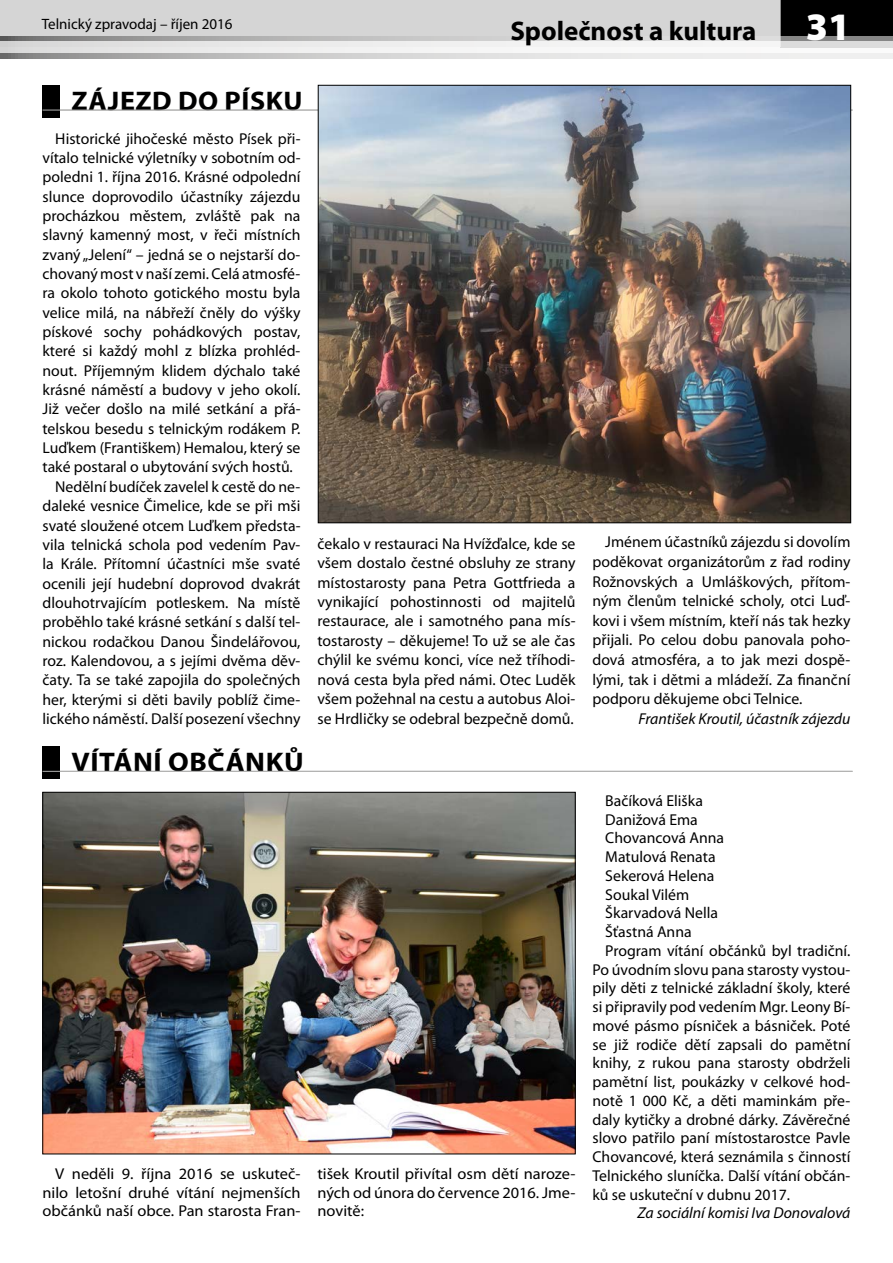
<style>
.page{position:relative;width:893px;height:1263px;background:#fff}
.page>*{position:absolute;margin:0;border:0;box-sizing:border-box;transform-origin:0 0}
.t1{font:900 39px "Myriad Pro";color:#fff}
.t2{font:700 27px "Myriad Pro";color:#000}
.t3{font:700 27px "Myriad Pro";letter-spacing:.02em;color:#000;scale:1.07 1}
.t4{font:700 27px "Myriad Pro";letter-spacing:.02em;color:#000;scale:1.04 1}
.t5{font:15.75px/19.5px "Myriad Pro";color:#000;text-align:justify}
.t6{font:15.75px/18.8px "Myriad Pro";color:#000;text-align:justify;scale:1.04 1}
.t7{font:italic 15.75px "Myriad Pro";color:#000}
.t8{font:15px "Myriad Pro";color:#000}
</style>
<div class="page">
<div style="left:781px;top:0;width:112px;height:47px;background:#000"></div>
<div style="left:0;top:0;width:781px;height:47px;background:#d5d5d5"></div>
<svg style="left:0;top:37px;width:893px;height:21px"></svg>
<svg style="left:0;top:42px;width:893px;height:11px;fill:#f0f0f0"></svg>
<div style="left:43px;top:746px;width:17px;height:32px;background:#000"></div>
<hr style="left:43px;top:771px;width:810px;height:1px;background:#b1b1b0">
<img style="left:45px;top:794px;width:528px;height:358px">
<div style="left:43px;top:85px;width:17px;height:32px;background:#000"></div>
<hr style="left:43px;top:110px;width:810px;height:1px;background:#b1b1b0">
<img style="left:320px;top:87px;width:529px;height:434px">
<p class="t8" style="left:42px;top:14px;width:192px">Telnický zpravodaj – říjen 2016</p>
<h2 class="t2" style="left:510px;top:14px;width:248px">Společnost a kultura</h2>
<h1 class="t1" style="left:806px;top:0;width:46px">31</h1>
<h2 class="t4" style="left:72px;top:83px;width:224px">ZÁJEZD DO PÍSKU</h2>
<p class="t5" style="left:55px;top:128px;width:247px">Historické jihočeské město Písek při-</p>
<p class="t5" style="left:43px;top:148px;width:259px">vítalo telnické výletníky v sobotním od-</p>
<p class="t5" style="left:43px;top:167px;width:259px">poledni 1. října 2016. Krásné odpolední</p>
<p class="t5" style="left:43px;top:186px;width:259px">slunce doprovodilo účastníky zájezdu</p>
<p class="t5" style="left:43px;top:206px;width:259px">procházkou městem, zvláště pak na</p>
<p class="t5" style="left:43px;top:225px;width:259px">slavný kamenný most, v řeči místních</p>
<p class="t5" style="left:43px;top:244px;width:259px">zvaný „Jelení“ – jedná se o nejstarší do-</p>
<p class="t5" style="left:43px;top:264px;width:259px">chovaný most v naší zemi. Celá atmosfé-</p>
<p class="t5" style="left:43px;top:283px;width:259px">ra okolo tohoto gotického mostu byla</p>
<p class="t5" style="left:43px;top:302px;width:259px">velice milá, na nábřeží čněly do výšky</p>
<p class="t5" style="left:43px;top:322px;width:259px">pískové sochy pohádkových postav,</p>
<p class="t5" style="left:43px;top:341px;width:259px">které si každý mohl z blízka prohléd-</p>
<p class="t5" style="left:43px;top:360px;width:259px">nout. Příjemným klidem dýchalo také</p>
<p class="t5" style="left:43px;top:380px;width:259px">krásné náměstí a budovy v jeho okolí.</p>
<p class="t5" style="left:43px;top:399px;width:259px">Již večer došlo na milé setkání a přá-</p>
<p class="t5" style="left:43px;top:418px;width:259px">telskou besedu s telnickým rodákem P.</p>
<p class="t5" style="left:43px;top:438px;width:259px">Luďkem (Františkem) Hemalou, který se</p>
<p class="t5" style="left:43px;top:457px;width:252px">také postaral o ubytování svých hostů.</p>
<p class="t5" style="left:55px;top:476px;width:247px">Nedělní budíček zavelel k cestě do ne-</p>
<p class="t5" style="left:43px;top:496px;width:259px">daleké vesnice Čimelice, kde se při mši</p>
<p class="t5" style="left:43px;top:515px;width:259px">svaté sloužené otcem Luďkem předsta-</p>
<p class="t5" style="left:43px;top:535px;width:259px">vila telnická schola pod vedením Pav-</p>
<p class="t5" style="left:43px;top:554px;width:259px">la Krále. Přítomní účastníci mše svaté</p>
<p class="t5" style="left:43px;top:573px;width:259px">ocenili její hudební doprovod dvakrát</p>
<p class="t5" style="left:43px;top:593px;width:259px">dlouhotrvajícím potleskem. Na místě</p>
<p class="t5" style="left:43px;top:612px;width:259px">proběhlo také krásné setkání s další tel-</p>
<p class="t5" style="left:43px;top:631px;width:259px">nickou rodačkou Danou Šindelářovou,</p>
<p class="t5" style="left:43px;top:651px;width:259px">roz. Kalendovou, a s jejími dvěma děv-</p>
<p class="t5" style="left:43px;top:670px;width:259px">čaty. Ta se také zapojila do společných</p>
<p class="t5" style="left:43px;top:689px;width:259px">her, kterými si děti bavily poblíž čime-</p>
<p class="t5" style="left:43px;top:709px;width:259px">lického náměstí. Další posezení všechny</p>
<h2 class="t3" style="left:72px;top:744px;width:219px">VÍTÁNÍ OBČÁNKŮ</h2>
<p class="t5" style="left:317px;top:533px;width:259px">čekalo v restauraci Na Hvížďalce, kde se všem dostalo čestné obsluhy ze strany místostarosty pana Petra Gottfrieda a vynikající pohostinnosti od majitelů restaurace, ale i samotného pana mís&shy;tostarosty – děkujeme! To už se ale čas chýlil ke svému konci, více než tříhodi&shy;nová cesta byla před námi. Otec Luděk všem požehnal na cestu a autobus Aloi&shy;se Hrdličky se odebral bezpečně domů.</p>
<p class="t5" style="left:592px;top:532px;width:259px;text-indent:13px">Jménem účastníků zájezdu si dovolím poděkovat organizátorům z řad rodiny Rožnovských a Umláškových, přítom&shy;ným členům telnické scholy, otci Luď&shy;kovi i všem místním, kteří nás tak hezky přijali. Po celou dobu panovala poho&shy;dová atmosféra, a to jak mezi dospě&shy;lými, tak i dětmi a mládeží. Za finanční podporu děkujeme obci Telnice.</p>
<p class="t7" style="left:638px;top:709px;width:214px">František Kroutil, účastník zájezdu</p>
<p class="t6" style="left:43px;top:1164px;width:250px;text-indent:13px">V neděli 9. října 2016 se uskuteč&shy;nilo letošní druhé vítání nejmenších občánků naší obce. Pan starosta Fran-</p>
<p class="t6" style="left:317px;top:1164px;width:250px">tišek Kroutil přivítal osm dětí naroze&shy;ných od února do července 2016. Jme&shy;novitě:</p>
<p class="t5" style="left:605px;top:791px;width:99px">Bačíková Eliška</p>
<p class="t5" style="left:605px;top:809px;width:94px">Danižová Ema</p>
<p class="t5" style="left:605px;top:828px;width:120px">Chovancová Anna</p>
<p class="t5" style="left:605px;top:847px;width:112px">Matulová Renata</p>
<p class="t5" style="left:605px;top:866px;width:111px">Sekerová Helena</p>
<p class="t5" style="left:605px;top:884px;width:85px">Soukal Vilém</p>
<p class="t5" style="left:605px;top:903px;width:114px">Škarvadová Nella</p>
<p class="t5" style="left:605px;top:922px;width:88px">Šťastná Anna</p>
<p class="t5" style="left:605px;top:941px;width:247px">Program vítání občánků byl tradiční.</p>
<p class="t5" style="left:592px;top:959px;width:259px">Po úvodním slovu pana starosty vystou-</p>
<p class="t5" style="left:592px;top:978px;width:259px">pily děti z telnické základní školy, které</p>
<p class="t5" style="left:592px;top:997px;width:259px">si připravily pod vedením Mgr. Leony Bí-</p>
<p class="t5" style="left:592px;top:1015px;width:259px">mové pásmo písniček a básniček. Poté</p>
<p class="t5" style="left:592px;top:1034px;width:259px">se již rodiče dětí zapsali do pamětní</p>
<p class="t5" style="left:592px;top:1053px;width:259px">knihy, z rukou pana starosty obdrželi</p>
<p class="t5" style="left:592px;top:1072px;width:259px">pamětní list, poukázky v celkové hod-</p>
<p class="t5" style="left:592px;top:1090px;width:259px">notě 1 000 Kč, a děti maminkám pře-</p>
<p class="t5" style="left:592px;top:1109px;width:259px">daly kytičky a drobné dárky. Závěrečné</p>
<p class="t5" style="left:592px;top:1128px;width:259px">slovo patřilo paní místostarostce Pavle</p>
<p class="t5" style="left:592px;top:1147px;width:259px">Chovancové, která seznámila s činností</p>
<p class="t5" style="left:592px;top:1165px;width:259px">Telnického sluníčka. Další vítání občán-</p>
<p class="t5" style="left:592px;top:1184px;width:199px">ků se uskuteční v dubnu 2017.</p>
<p class="t7" style="left:637px;top:1203px;width:214px">Za sociální komisi Iva Donovalová</p>
</div>
